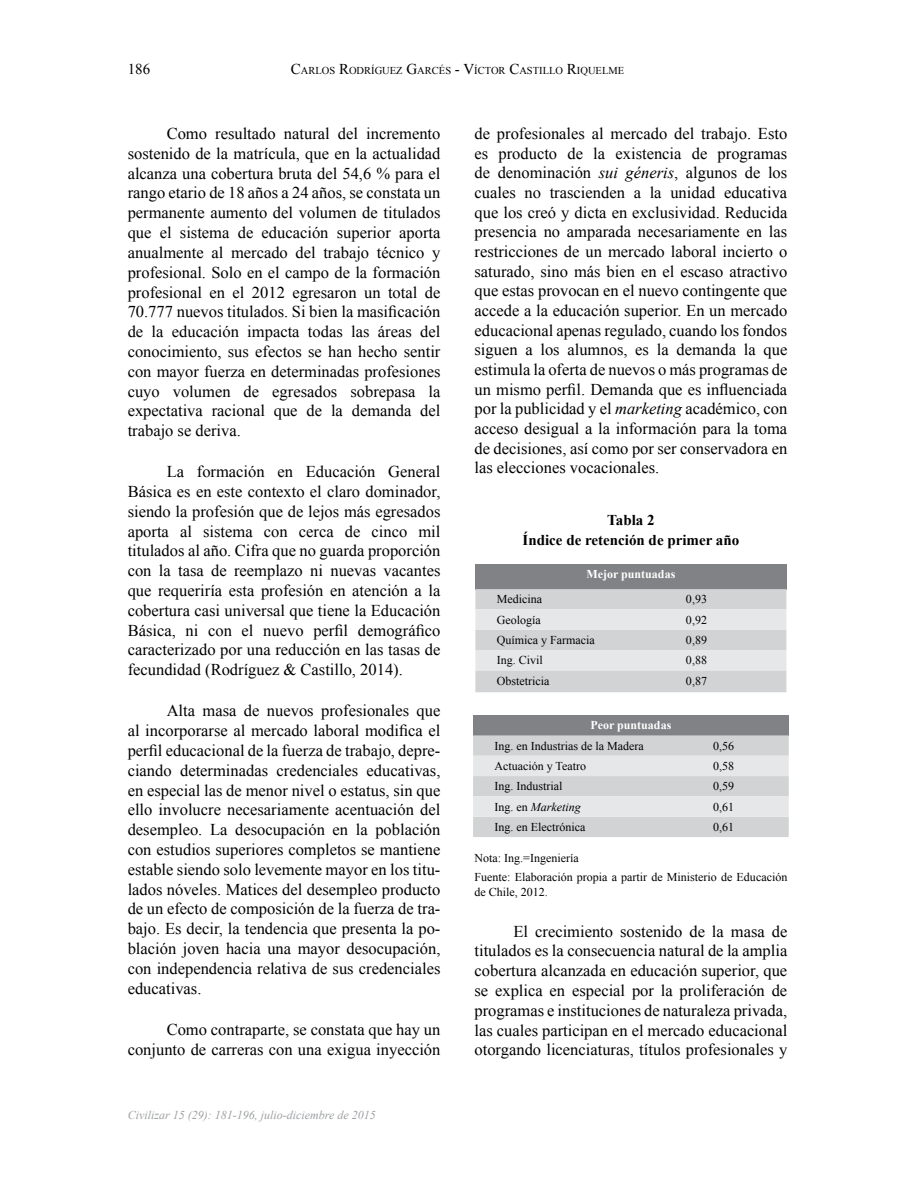
<style>
.page{position:relative;width:915px;height:1191px;background:#fff}
.page>*{position:absolute;margin:0;border:0;box-sizing:border-box;transform-origin:0 0}
.t1{font:16.5px/19.8px "Times New Roman";color:#000;text-align:justify}
.t2{font:700 15px/19.8px "Times New Roman";color:#000;text-align:center}
.t3{font:15px "Times New Roman";color:#000}
.t4{font:12px/18.6px "Times New Roman";color:#000}
.t5{font:italic 12px "Times New Roman";color:#9d9fa2}
.t6{font:700 12px "Times New Roman";color:#fff}
.t7{font:italic 12px "Times New Roman";color:#000}
.t8{font:10.5px "Times New Roman";color:#000}
.s1{font-size:15px}
.s2{font-style:italic}
.s3{font-style:normal}
</style>
<div class="page">
<div style="left:475px;top:564px;width:311px;height:25px;background:#808285"></div>
<svg style="left:475px;top:589px;width:311px;height:103px;background:#d9dbdc"></svg>
<div style="left:473px;top:715px;width:315px;height:20px;background:#808285"></div>
<svg style="left:473px;top:735px;width:315px;height:102px;background:#d9dadb"></svg>
<p class="t3" style="left:128px;top:59px;width:24px">186</p>
<p class="t8" style="left:291px;top:64px;width:335px"><span class="s1">C</span>ARLOS <span class="s1">R</span>ODRÍGUEZ <span class="s1">G</span>ARCÉS <span class="s1">- V</span>ÍCTOR <span class="s1">C</span>ASTILLO <span class="s1">R</span>IQUELME</p>
<p class="t1" style="left:128px;top:123px;width:314px;text-indent:39px">Como resultado natural del incremento sostenido de la matrícula, que en la actualidad alcanza una cobertura bruta del 54,6 % para el rango etario de 18 años a 24 años, se constata un permanente aumento del volumen de titulados que el sistema de educación superior aporta anualmente al mercado del trabajo técnico y profesional. Solo en el campo de la formación profesional en el 2012 egresaron un total de 70.777 nuevos titulados. Si bien la masificación de la educación impacta todas las áreas del conocimiento, sus efectos se han hecho sentir con mayor fuerza en determinadas profesiones cuyo volumen de egresados sobrepasa la expectativa racional que de la demanda del trabajo se deriva.</p>
<p class="t1" style="left:128px;top:461px;width:314px;text-indent:39px">La formación en Educación General Básica es en este contexto el claro dominador, siendo la profesión que de lejos más egresados aporta al sistema con cerca de cinco mil titulados al año. Cifra que no guarda proporción con la tasa de reemplazo ni nuevas vacantes que requeriría esta profesión en atención a la cobertura casi universal que tiene la Educación Básica, ni con el nuevo perfil demográfico caracterizado por una reducción en las tasas de fecundidad (Rodríguez &amp; Castillo, 2014).</p>
<p class="t1" style="left:128px;top:700px;width:314px;text-indent:39px">Alta masa de nuevos profesionales que al incorporarse al mercado laboral modifica el perfil educacional de la fuerza de trabajo, depre&shy;ciando determinadas credenciales educativas, en especial las de menor nivel o estatus, sin que ello involucre necesariamente acentuación del desempleo. La desocupación en la población con estudios superiores completos se mantiene estable siendo solo levemente mayor en los titu&shy;lados nóveles. Matices del desempleo producto de un efecto de composición de la fuerza de tra&shy;bajo. Es decir, la tendencia que presenta la po&shy;blación joven hacia una mayor desocupación, con independencia relativa de sus credenciales educativas.</p>
<p class="t1" style="left:128px;top:1019px;width:314px;text-align:right">Como contraparte, se constata que hay un conjunto de carreras con una exigua inyección</p>
<p class="t5" style="left:128px;top:1106px;width:249px">Civilizar 15 (29): 181-196, julio-diciembre de 2015</p>
<p class="t1" style="left:474px;top:123px;width:314px">de profesionales al mercado del trabajo. Esto es producto de la existencia de programas de denominación <span class="s2">sui géneris</span>, algunos de los cuales no trascienden a la unidad educativa que los creó y dicta en exclusividad. Reducida presencia no amparada necesariamente en las restricciones de un mercado laboral incierto o saturado, sino más bien en el escaso atractivo que estas provocan en el nuevo contingente que accede a la educación superior. En un mercado educacional apenas regulado, cuando los fondos siguen a los alumnos, es la demanda la que estimula la oferta de nuevos o más programas de un mismo perfil. Demanda que es influenciada por la publicidad y el <span class="s2">marketing</span> académico, con acceso desigual a la información para la toma de decisiones, así como por ser conservadora en las elecciones vocacionales.</p>
<p class="t2" style="left:522px;top:510px;width:218px">Tabla 2<br>Índice de retención de primer año</p>
<p class="t6" style="left:586px;top:566px;width:90px">Mejor puntuadas</p>
<p class="t4" style="left:496px;top:590px;width:47px">Medicina</p>
<p class="t4" style="left:685px;top:590px;width:22px">0,93</p>
<p class="t4" style="left:496px;top:610px;width:45px">Geología</p>
<p class="t4" style="left:685px;top:610px;width:22px">0,92</p>
<p class="t4" style="left:496px;top:630px;width:99px">Química y Farmacia</p>
<p class="t4" style="left:685px;top:630px;width:22px">0,89</p>
<p class="t4" style="left:496px;top:651px;width:48px">Ing. Civil</p>
<p class="t4" style="left:685px;top:651px;width:22px">0,88</p>
<p class="t4" style="left:496px;top:671px;width:54px">Obstetricia</p>
<p class="t4" style="left:685px;top:671px;width:22px">0,87</p>
<p class="t6" style="left:590px;top:717px;width:82px">Peor puntuadas</p>
<p class="t4" style="left:494px;top:736px;width:151px">Ing. en Industrias de la Madera</p>
<p class="t4" style="left:713px;top:736px;width:22px">0,56</p>
<p class="t4" style="left:494px;top:756px;width:93px">Actuación y Teatro</p>
<p class="t4" style="left:713px;top:756px;width:22px">0,58</p>
<p class="t4" style="left:494px;top:777px;width:69px">Ing. Industrial</p>
<p class="t4" style="left:713px;top:777px;width:22px">0,59</p>
<p class="t7" style="left:494px;top:798px;width:88px"><span class="s3">Ing. en</span> Marketing</p>
<p class="t4" style="left:713px;top:797px;width:22px">0,61</p>
<p class="t4" style="left:494px;top:817px;width:92px">Ing. en Electrónica</p>
<p class="t4" style="left:713px;top:817px;width:22px">0,61</p>
<p class="t4" style="left:474px;top:849px;width:314px">Nota: Ing.=Ingeniería<br>Fuente: Elaboración propia a partir de Ministerio de Educación</p>
<p class="t4" style="left:474px;top:882px;width:75px">de Chile, 2012.</p>
<p class="t1" style="left:474px;top:921px;width:314px;text-indent:39px">El crecimiento sostenido de la masa de titulados es la consecuencia natural de la amplia cobertura alcanzada en educación superior, que se explica en especial por la proliferación de programas e instituciones de naturaleza privada, las cuales participan en el mercado educacional otorgando licenciaturas, títulos profesionales y</p>
</div>
